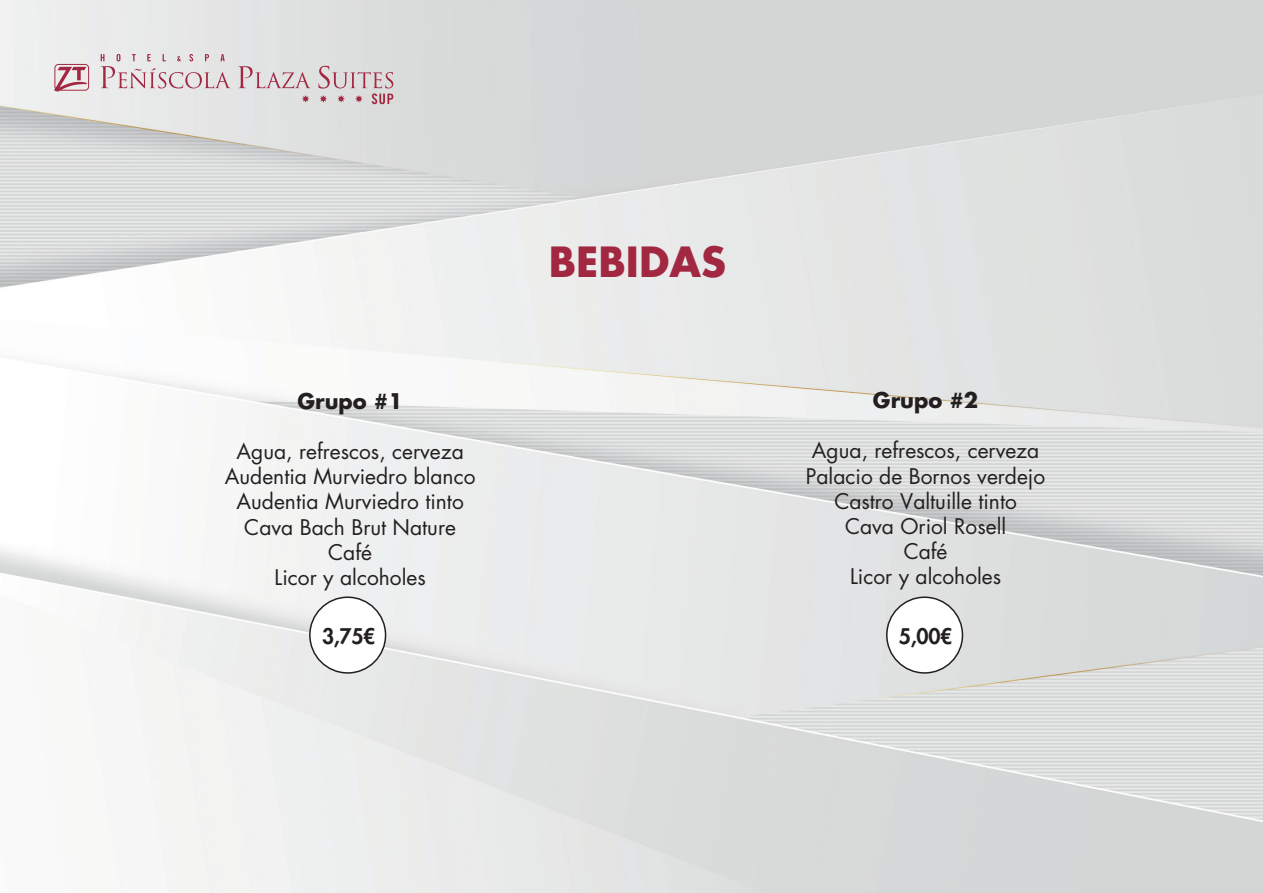
<style>
.page{position:relative;width:1263px;height:893px;background:#fff}
.page>*{position:absolute;margin:0;border:0;box-sizing:border-box;transform-origin:0 0}
.t1{font:700 40.5px "Futura Std";color:#a22842}
.t2{font:21px/25.2px "Futura Std";color:#231f20;text-align:center}
.t3{font:700 21px "Futura Std";color:#231f20}
.t4{font:800 21px "Futura Std";color:#231f20}
</style>
<div class="page">
<img style="left:0;top:0;width:1263px;height:893px">
<svg style="left:238px;top:66px;width:73px;height:22px;background:#d5c2c7"></svg>
<svg style="left:302px;top:95px;width:7px;height:8px"></svg>
<svg style="left:318px;top:66px;width:75px;height:38px;background:#d2c0c4"></svg>
<svg style="left:101px;top:54px;width:130px;height:34px;background:#ddcdd0"></svg>
<svg style="left:54px;top:64px;width:35px;height:28px"></svg>
<div style="left:310px;top:597px;width:76px;height:76px;background:#fff;border-radius:50%"></div>
<div style="left:309px;top:596px;width:77px;height:78px;border:2px solid #231f20;border-radius:50%"></div>
<div style="left:887px;top:597px;width:75px;height:76px;background:#fff;border-radius:50%"></div>
<div style="left:886px;top:596px;width:77px;height:78px;border:2px solid #231f20;border-radius:50%"></div>
<p class="t3" style="left:297px;top:387px;width:107px">Grupo #1</p>
<p class="t2" style="left:225px;top:439px;width:252px">Agua, refrescos, cerveza<br>Audentia Murviedro blanco<br>Audentia Murviedro tinto<br>Cava Bach Brut Nature<br>Café<br>Licor y alcoholes</p>
<h1 class="t1" style="left:549px;top:234px;width:179px">BEBIDAS</h1>
<p class="t3" style="left:873px;top:386px;width:107px">Grupo #2</p>
<p class="t2" style="left:806px;top:438px;width:241px">Agua, refrescos, cerveza<br>Palacio de Bornos verdejo<br>Castro Valtuille tinto<br>Cava Oriol Rosell<br>Café<br>Licor y alcoholes</p>
<p class="t4" style="left:322px;top:623px;width:55px">3,75€</p>
<p class="t4" style="left:899px;top:623px;width:55px">5,00€</p>
</div>
